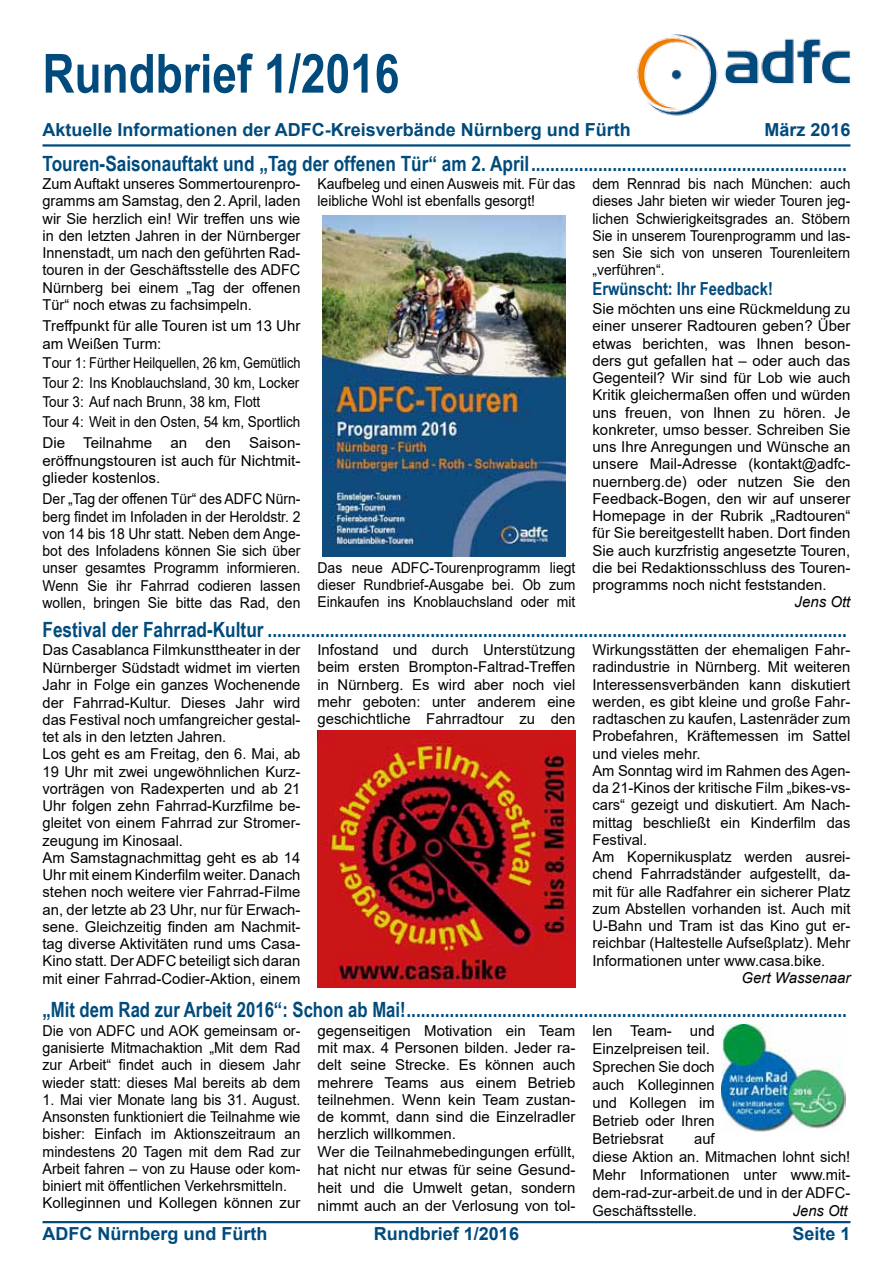
<style>
.page{position:relative;width:893px;height:1263px;background:#fff}
.page>*{position:absolute;margin:0;border:0;box-sizing:border-box;transform-origin:0 0}
.t1{font:700 54px "Arial Narrow";color:#004b7c}
.t2{font:700 21px "Arial Narrow";color:#004b7c}
.t3{font:700 18px "Arial";color:#004b7c}
.t4{font:700 18px "Arial Narrow";color:#004b7c}
.t5{font:15px/17.2px "Arial";color:#000}
.t6{font:15px/17.2px "Arial";color:#000;text-align:justify;scale:.93 1}
.t7{font:15px/17.2px "Arial";color:#000;text-align:justify;scale:.95 1}
.t8{font:italic 15px "Arial";color:#000}
</style>
<div class="page">
<hr style="left:43px;top:1221px;width:807px;height:2px;background:#004b7c">
<hr style="left:43px;top:144px;width:807px;height:3px;background:#004b7c">
<img style="left:637px;top:34px;width:213px;height:82px">
<img style="left:323px;top:215px;width:243px;height:341px">
<img style="left:317px;top:730px;width:258px;height:257px">
<img style="left:721px;top:1025px;width:124px;height:106px">
<h1 class="t1" style="left:43px;top:42px;width:358px">Rundbrief 1/2016</h1>
<p class="t3" style="left:43px;top:117px;width:590px">Aktuelle Informationen der ADFC-Kreisverbände Nürnberg und Fürth</p>
<p class="t3" style="left:764px;top:117px;width:88px">März 2016</p>
<h2 class="t2" style="left:43px;top:152px;width:806px">Touren-Saisonauftakt und „Tag der offenen Tür“ am 2. April..................................................................</h2>
<p class="t5" style="left:43px;top:175px;width:259px;text-align:justify">Zum Auftakt unseres Sommertourenpro&shy;gramms am Samstag, den 2. April, laden wir Sie herzlich ein! Wir treffen uns wie in den letzten Jahren in der Nürnberger Innenstadt, um nach den geführten Rad&shy;touren in der Geschäftsstelle des ADFC Nürnberg bei einem „Tag der offenen Tür“ noch etwas zu fachsimpeln.</p>
<p class="t5" style="left:43px;top:317px;width:259px">Treffpunkt für alle Touren ist um 13 Uhr am Weißen Turm:</p>
<p class="t5" style="left:43px;top:353px;width:259px;line-height:19.6px">Tour 1: Fürther Heilquellen, 26 km, Gemütlich Tour 2: Ins Knoblauchsland, 30 km, Locker Tour 3: Auf nach Brunn, 38 km, Flott<br>Tour 4: Weit in den Osten, 54 km, Sportlich</p>
<p class="t5" style="left:43px;top:434px;width:259px;text-align:justify">Die Teilnahme an den Saison&shy;eröffnungstouren ist auch für Nichtmit&shy;glieder kostenlos.</p>
<p class="t6" style="left:43px;top:490px;width:279px">Der „Tag der offenen Tür“ des ADFC Nürn&shy;berg findet im Infoladen in der Heroldstr. 2 von 14 bis 18 Uhr statt. Neben dem Ange&shy;bot des Infoladens können Sie sich über unser gesamtes Programm informieren.<br>Wenn Sie ihr Fahrrad codieren lassen wollen, bringen Sie bitte das Rad, den</p>
<p class="t6" style="left:317px;top:175px;width:279px">Kaufbeleg und einen Ausweis mit. Für das leibliche Wohl ist ebenfalls gesorgt!</p>
<p class="t6" style="left:592px;top:175px;width:279px">dem Rennrad bis nach München: auch dieses Jahr bieten wir wieder Touren jeg&shy;lichen Schwierigkeitsgrades an. Stöbern Sie in unserem Tourenprogramm und las&shy;sen Sie sich von unseren Tourenleitern „verführen“.</p>
<p class="t4" style="left:592px;top:278px;width:182px">Erwünscht: Ihr Feedback!</p>
<p class="t5" style="left:592px;top:300px;width:259px;text-align:justify">Sie möchten uns eine Rückmeldung zu einer unserer Radtouren geben? Über etwas berichten, was Ihnen beson&shy;ders gut gefallen hat – oder auch das Gegenteil? Wir sind für Lob wie auch Kritik gleichermaßen offen und würden uns freuen, von Ihnen zu hören. Je konkreter, umso besser. Schreiben Sie uns Ihre Anregungen und Wünsche an unsere Mail-Adresse (kontakt@adfc&shy;nuernberg.de) oder nutzen Sie den Feedback-Bogen, den wir auf unserer Homepage in der Rubrik „Radtouren“ für Sie bereitgestellt haben. Dort finden Sie auch kurzfristig angesetzte Touren, die bei Redaktionsschluss des Touren&shy;programms noch nicht feststanden.</p>
<p class="t8" style="left:795px;top:592px;width:57px">Jens Ott</p>
<h2 class="t2" style="left:43px;top:618px;width:806px">Festival der Fahrrad-Kultur .........................................................................................................................</h2>
<p class="t5" style="left:43px;top:641px;width:259px">Das Casablanca Filmkunsttheater in der Nürnberger Südstadt widmet im vierten Jahr in Folge ein ganzes Wochenende der Fahrrad-Kultur. Dieses Jahr wird das Festival noch umfangreicher gestal&shy;tet als in den letzten Jahren.<br>Los geht es am Freitag, den 6. Mai, ab 19 Uhr mit zwei ungewöhnlichen Kurz&shy;vorträgen von Radexperten und ab 21<br>Uhr folgen zehn Fahrrad-Kurzfilme be&shy;gleitet von einem Fahrrad zur Stromer&shy;zeugung im Kinosaal.<br>Am Samstagnachmittag geht es ab 14<br>Uhr mit einem Kinderfilm weiter. Danach stehen noch weitere vier Fahrrad-Filme an, der letzte ab 23 Uhr, nur für Erwach&shy;sene. Gleichzeitig finden am Nachmit&shy;tag diverse Aktivitäten rund ums Casa-Kino statt. Der ADFC beteiligt sich daran mit einer Fahrrad-Codier-Aktion, einem</p>
<p class="t5" style="left:317px;top:641px;width:259px;text-align:justify">Infostand und durch Unterstützung beim ersten Brompton-Faltrad-Treffen in Nürnberg. Es wird aber noch viel mehr geboten: unter anderem eine geschichtliche Fahrradtour zu den</p>
<p class="t5" style="left:592px;top:641px;width:259px">Wirkungsstätten der ehemaligen Fahr&shy;radindustrie in Nürnberg. Mit weiteren Interessensverbänden kann diskutiert werden, es gibt kleine und große Fahr&shy;radtaschen zu kaufen, Lastenräder zum Probefahren, Kräftemessen im Sattel und vieles mehr.<br>Am Sonntag wird im Rahmen des Agen&shy;da 21-Kinos der kritische Film „bikes-vs&shy;cars“ gezeigt und diskutiert. Am Nach&shy;mittag beschließt ein Kinderfilm das Festival.<br>Am Kopernikusplatz werden ausrei&shy;chend Fahrradständer aufgestellt, da&shy;mit für alle Radfahrer ein sicherer Platz zum Abstellen vorhanden ist. Auch mit U-Bahn und Tram ist das Kino gut er&shy;reichbar (Haltestelle Aufseßplatz). Mehr Informationen unter www.casa.bike.</p>
<p class="t6" style="left:317px;top:559px;width:279px">Das neue ADFC-Tourenprogramm liegt dieser Rundbrief-Ausgabe bei. Ob zum Einkaufen ins Knoblauchsland oder mit</p>
<p class="t8" style="left:741px;top:968px;width:110px">Gert Wassenaar</p>
<h2 class="t2" style="left:43px;top:997px;width:806px">„Mit dem Rad zur Arbeit 2016“: Schon ab Mai!............................................................................................</h2>
<p class="t7" style="left:43px;top:1022px;width:273px">Die von ADFC und AOK gemeinsam or&shy;ganisierte Mitmachaktion „Mit dem Rad zur Arbeit“ findet auch in diesem Jahr wieder statt: dieses Mal bereits ab dem</p>
<p class="t7" style="left:43px;top:1091px;width:273px;text-align:left">1. Mai vier Monate lang bis 31. August.<br>Ansonsten funktioniert die Teilnahme wie bisher: Einfach im Aktionszeitraum an mindestens 20 Tagen mit dem Rad zur Arbeit fahren – von zu Hause oder kom&shy;biniert mit öffentlichen Verkehrsmitteln.<br>Kolleginnen und Kollegen können zur</p>
<p class="t5" style="left:317px;top:1022px;width:259px">gegenseitigen Motivation ein Team mit max. 4 Personen bilden. Jeder ra&shy;delt seine Strecke. Es können auch mehrere Teams aus einem Betrieb teilnehmen. Wenn kein Team zustan&shy;de kommt, dann sind die Einzelradler herzlich willkommen.<br>Wer die Teilnahmebedingungen erfüllt, hat nicht nur etwas für seine Gesund&shy;heit und die Umwelt getan, sondern nimmt auch an der Verlosung von tol-</p>
<p class="t5" style="left:592px;top:1022px;width:80px">len Team-</p>
<p class="t5" style="left:592px;top:1021px;width:124px;line-height:18px;text-indent:97px">und<br>Einzelpreisen teil.<br>Sprechen Sie doch auch Kolleginnen und Kollegen im<br>Betrieb oder Ihren<br>Betriebsrat</p>
<p class="t5" style="left:592px;top:1129px;width:259px;line-height:18px;text-indent:102px">auf<br>diese Aktion an. Mitmachen lohnt sich!<br>Mehr Informationen unter www.mit&shy;dem-rad-zur-arbeit.de und in der ADFC-<br>Geschäftsstelle.</p>
<p class="t8" style="left:793px;top:1201px;width:56px">Jens Ott</p>
<p class="t3" style="left:43px;top:1221px;width:226px">ADFC Nürnberg und Fürth</p>
<p class="t3" style="left:374px;top:1221px;width:147px">Rundbrief 1/2016</p>
<p class="t3" style="left:792px;top:1221px;width:60px">Seite 1</p>
</div>
